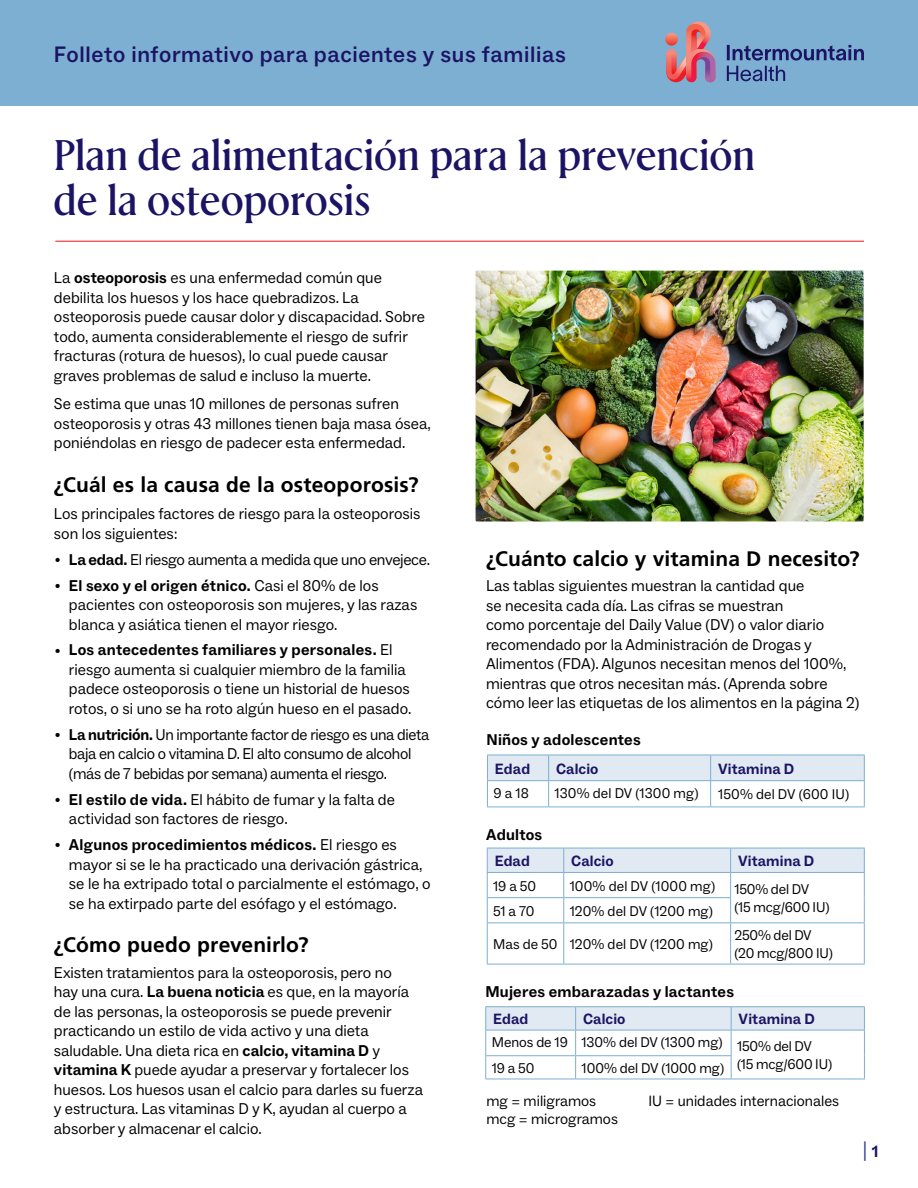
<style>
.page{position:relative;width:918px;height:1188px;background:#fff}
.page>*{position:absolute;margin:0;border:0;box-sizing:border-box;transform-origin:0 0}
.Title__h1{font:500 42.75px/45px "Rector";letter-spacing:.005em;color:#1b1464}
.t1{font:500 22.5px "ABC Social";letter-spacing:.03em;color:#1b1464}
.Level_1{font:700 21px "Frutiger LT Std";letter-spacing:.005em;color:#000}
.t2{font:19.5px "ABC Social";color:#293896}
.Main{font:15.75px/19.5px "ABC Social";color:#000}
.Main-2{font:15.75px/19.5px "ABC Social";letter-spacing:-.02em;color:#000}
.Level_2{font:700 15.75px "ABC Social";letter-spacing:.015em;color:#000}
.Title_bar{font:700 15px "ABC Social";letter-spacing:.01em;color:#1b1464}
.Main-3{font:15px "ABC Social";color:#000}
.Title_bar-2{font:14.25px/18px "ABC Social";color:#000}
.Main-4{font:14.25px "ABC Social";color:#000}
.s1{font-weight:700}
.s2{font-family:"Adobe Garamond Pro";font-size:15px}
.s3{font-weight:700;font-size:16.5px;color:#1b1464}
</style>
<div class="page">
<div style="left:0;top:0;width:918px;height:106px;background:#7cafd1"></div>
<svg style="left:727px;top:45px;width:137px;height:36px"></svg>
<svg style="left:665px;top:21px;width:51px;height:61px"></svg>
<hr style="left:55px;top:241px;width:809px;height:1px;background:#f15856">
<img style="left:476px;top:271px;width:388px;height:250px">
<svg style="left:487px;top:755px;width:378px;height:52px"></svg>
<hr style="left:487px;top:807px;width:62px;height:1px;background:#7cafd1">
<hr style="left:549px;top:807px;width:162px;height:1px;background:#7cafd1">
<hr style="left:711px;top:807px;width:154px;height:1px;background:#7cafd1">
<svg style="left:487px;top:848px;width:378px;height:74px"></svg>
<hr style="left:487px;top:922px;width:77px;height:1px;background:#7cafd1">
<hr style="left:487px;top:923px;width:1px;height:41px;background:#7cafd1">
<hr style="left:564px;top:922px;width:167px;height:1px;background:#7cafd1">
<hr style="left:563px;top:923px;width:1px;height:41px;background:#7cafd1">
<hr style="left:731px;top:922px;width:134px;height:1px;background:#7cafd1">
<hr style="left:730px;top:923px;width:1px;height:41px;background:#7cafd1">
<hr style="left:864px;top:923px;width:1px;height:41px;background:#7cafd1">
<hr style="left:487px;top:964px;width:77px;height:1px;background:#7cafd1">
<hr style="left:564px;top:964px;width:167px;height:1px;background:#7cafd1">
<hr style="left:731px;top:964px;width:134px;height:1px;background:#7cafd1">
<hr style="left:485px;top:1006px;width:91px;height:1px;background:#7cafd1">
<hr style="left:576px;top:1006px;width:155px;height:1px;background:#7cafd1">
<hr style="left:731px;top:1006px;width:134px;height:1px;background:#7cafd1">
<hr style="left:731px;top:1079px;width:134px;height:1px;background:#7cafd1">
<svg style="left:485px;top:1007px;width:380px;height:72px"></svg>
<hr style="left:485px;top:1079px;width:91px;height:1px;background:#7cafd1">
<hr style="left:576px;top:1079px;width:155px;height:1px;background:#7cafd1">
<h2 class="t1" style="left:54px;top:40px;width:514px">Folleto informativo para pacientes y sus familias</h2>
<p class="Title__h1" style="left:54px;top:131px;width:703px">Plan de alimentación para la prevención de la osteoporosis</p>
<p class="Main" style="left:54px;top:268px;width:372px">La <span class="s1">osteoporosis</span> es una enfermedad común que debilita los huesos y los hace quebradizos. La osteoporosis puede causar dolor y discapacidad. Sobre todo, aumenta considerablemente el riesgo de sufrir fracturas (rotura de huesos), lo cual puede causar graves problemas de salud e incluso la muerte.</p>
<p class="Main" style="left:54px;top:394px;width:379px">Se estima que unas 10 millones de personas sufren osteoporosis y otras 43 millones tienen baja masa ósea, poniéndolas en riesgo de padecer esta enfermedad.</p>
<p class="Level_1" style="left:54px;top:473px;width:366px">¿Cuál es la causa de la osteoporosis?</p>
<p class="Main" style="left:54px;top:504px;width:368px">Los principales factores de riesgo para la osteoporosis son los siguientes:</p>
<p class="Main-2" style="left:55px;top:550px;width:377px"><span class="s2">•</span> <span class="s1">La edad.</span> El riesgo aumenta a medida que uno envejece.</p>
<p class="Main" style="left:69px;top:576px;width:350px;text-indent:-14px"><span class="s2">•</span> <span class="s1">El sexo y el origen étnico.</span> Casi el 80% de los pacientes con osteoporosis son mujeres, y las razas blanca y asiática tienen el mayor riesgo.</p>
<p class="Main" style="left:69px;top:640px;width:344px;text-indent:-14px"><span class="s2">•</span> <span class="s1">Los antecedentes familiares y personales.</span> El riesgo aumenta si cualquier miembro de la familia padece osteoporosis o tiene un historial de huesos rotos, o si uno se ha roto algún hueso en el pasado.</p>
<p class="Main-2" style="left:69px;top:725px;width:362px;text-indent:-14px"><span class="s2">•</span> <span class="s1">La nutrición.</span> Un importante factor de riesgo es una dieta baja en calcio o vitamina D. El alto consumo de alcohol (más de 7 bebidas por semana) aumenta el riesgo.</p>
<p class="Main" style="left:69px;top:790px;width:327px;text-indent:-14px"><span class="s2">•</span> <span class="s1">El estilo de vida.</span> El hábito de fumar y la falta de actividad son factores de riesgo.</p>
<p class="Main" style="left:69px;top:835px;width:363px;text-indent:-14px"><span class="s2">•</span> <span class="s1">Algunos procedimientos médicos.</span> El riesgo es mayor si se le ha practicado una derivación gástrica, se le ha extripado total o parcialmente el estómago, o se ha extirpado parte del esófago y el estómago.</p>
<p class="Level_1" style="left:54px;top:933px;width:256px">¿Cómo puedo prevenirlo?</p>
<p class="Main" style="left:54px;top:963px;width:371px">Existen tratamientos para la osteoporosis, pero no<br>hay una cura. <span class="s1">La buena noticia</span> es que, en la mayoría de las personas, la osteoporosis se puede prevenir practicando un estilo de vida activo y una dieta saludable. Una dieta rica en <span class="s1">calcio, vitamina D</span> y <span class="s1">vitamina K</span> puede ayudar a preservar y fortalecer los huesos. Los huesos usan el calcio para darles su fuerza y estructura. Las vitaminas D y K, ayudan al cuerpo a absorber y almacenar el calcio.</p>
<p class="Level_1" style="left:486px;top:546px;width:375px">¿Cuánto calcio y vitamina D necesito?</p>
<p class="Main" style="left:486px;top:576px;width:375px">Las tablas siguientes muestran la cantidad que<br>se necesita cada día. Las cifras se muestran<br>como porcentaje del Daily Value (DV) o valor diario recomendado por la Administración de Drogas y Alimentos (FDA). Algunos necesitan menos del 100%, mientras que otros necesitan más. (Aprenda sobre cómo leer las etiquetas de los alimentos en la página 2)</p>
<p class="Level_2" style="left:486px;top:730px;width:156px">Niños y adolescentes</p>
<p class="Title_bar" style="left:495px;top:759px;width:37px">Edad</p>
<p class="Title_bar" style="left:556px;top:759px;width:44px">Calcio</p>
<p class="Title_bar" style="left:718px;top:759px;width:78px">Vitamina D</p>
<p class="Main-4" style="left:493px;top:784px;width:37px">9 a 18</p>
<p class="Title_bar-2" style="left:555px;top:784px;width:145px">130% del DV (1300 mg)</p>
<p class="Title_bar-2" style="left:718px;top:786px;width:133px">150% del DV (600 IU)</p>
<p class="Level_2" style="left:486px;top:825px;width:58px">Adultos</p>
<p class="Title_bar" style="left:495px;top:852px;width:37px">Edad</p>
<p class="Title_bar" style="left:571px;top:852px;width:44px">Calcio</p>
<p class="Title_bar" style="left:738px;top:852px;width:78px">Vitamina D</p>
<p class="Main-4" style="left:493px;top:877px;width:44px">19 a 50</p>
<p class="Title_bar-2" style="left:570px;top:877px;width:147px">100% del DV (1000 mg)</p>
<p class="Title_bar-2" style="left:734px;top:881px;width:76px">150% del DV</p>
<p class="Main-4" style="left:493px;top:902px;width:43px">51 a 70</p>
<p class="Title_bar-2" style="left:734px;top:899px;width:97px">(15 mcg/600 IU)</p>
<p class="Title_bar-2" style="left:570px;top:902px;width:145px">120% del DV (1200 mg)</p>
<p class="Main-4" style="left:493px;top:936px;width:66px">Mas de 50</p>
<p class="Title_bar-2" style="left:570px;top:935px;width:145px">120% del DV (1200 mg)</p>
<p class="Title_bar-2" style="left:734px;top:926px;width:100px">250% del DV (20 mcg/800 IU)</p>
<p class="Level_2" style="left:485px;top:982px;width:250px">Mujeres embarazadas y lactantes</p>
<p class="Title_bar" style="left:493px;top:1010px;width:37px">Edad</p>
<p class="Title_bar" style="left:583px;top:1010px;width:44px">Calcio</p>
<p class="Title_bar" style="left:739px;top:1010px;width:78px">Vitamina D</p>
<p class="Main-4" style="left:492px;top:1034px;width:78px">Menos de 19</p>
<p class="Title_bar-2" style="left:582px;top:1034px;width:143px">130% del DV (1300 mg)</p>
<p class="Title_bar-2" style="left:737px;top:1037px;width:97px">150% del DV<br>(15 mcg/600 IU)</p>
<p class="Main-4" style="left:492px;top:1059px;width:44px">19 a 50</p>
<p class="Title_bar-2" style="left:582px;top:1059px;width:144px">100% del DV (1000 mg)</p>
<p class="Main-3" style="left:486px;top:1091px;width:111px">mg = miligramos</p>
<p class="Main-3" style="left:648px;top:1091px;width:192px">IU = unidades internacionales</p>
<p class="Main-3" style="left:486px;top:1109px;width:133px">mcg = microgramos</p>
<p class="t2" style="left:863px;top:1138px;width:17px">| <span class="s3">1</span></p>
</div>
